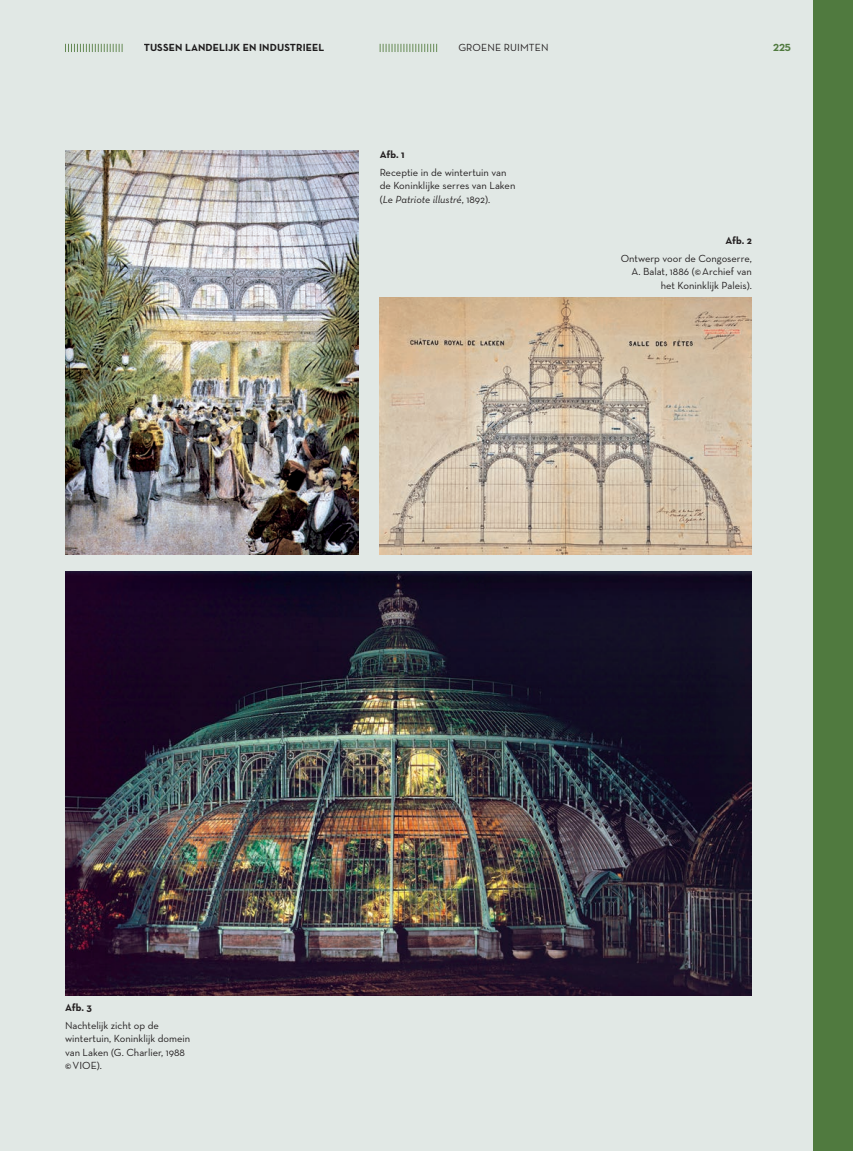
<style>
.page{position:relative;width:853px;height:1151px;background:#fff}
.page>*{position:absolute;margin:0;border:0;box-sizing:border-box;transform-origin:0 0}
.t1{font:10.5px/13.5px "Neutra Text";color:#231f20}
.t2{font:10.5px "Neutra Text Bold Alt";letter-spacing:.01em;color:#231f20}
.t3{font:700 10.5px "Neutra Text";letter-spacing:-.01em;color:#231f20}
.t4{font:10.5px "Neutra Text Bold Alt";color:#598342}
.s1{font-style:italic}
</style>
<div class="page">
<div style="left:0;top:0;width:813px;height:1151px;background:#e1e8e5"></div>
<div style="left:773px;top:44px;width:18px;height:7px;background:#e1e8e5"></div>
<div style="left:144px;top:44px;width:180px;height:7px;background:#e1e8e5"></div>
<svg style="left:65px;top:44px;width:58px;height:8px"></svg>
<svg style="left:380px;top:44px;width:57px;height:8px"></svg>
<div style="left:813px;top:0;width:40px;height:1151px;background:#507a3f"></div>
<img style="left:65px;top:151px;width:293px;height:403px">
<img style="left:380px;top:297px;width:372px;height:257px">
<img style="left:65px;top:572px;width:687px;height:423px">
<p class="t2" style="left:144px;top:41px;width:182px">TUSSEN LANDELIJK EN INDUSTRIEEL</p>
<p class="t4" style="left:773px;top:41px;width:19px">225</p>
<p class="t1" style="left:458px;top:41px;width:92px">GROENE RUIMTEN</p>
<p class="t3" style="left:380px;top:148px;width:26px">Afb. 1</p>
<p class="t1" style="left:380px;top:165px;width:137px">Receptie in de wintertuin van de Koninklijke serres van Laken (<span class="s1">Le Patriote illustré</span>, 1892).</p>
<p class="t3" style="left:725px;top:234px;width:28px">Afb. 2</p>
<p class="t1" style="left:621px;top:251px;width:133px;text-align:right">Ontwerp voor de Congoserre,<br>A. Balat, 1886 (© Archief van het Koninklijk Paleis).</p>
<p class="t3" style="left:65px;top:1001px;width:28px">Afb. 3</p>
<p class="t1" style="left:65px;top:1018px;width:127px">Nachtelijk zicht op de wintertuin, Koninklijk domein van Laken (G. Charlier, 1988 © VIOE).</p>
</div>
